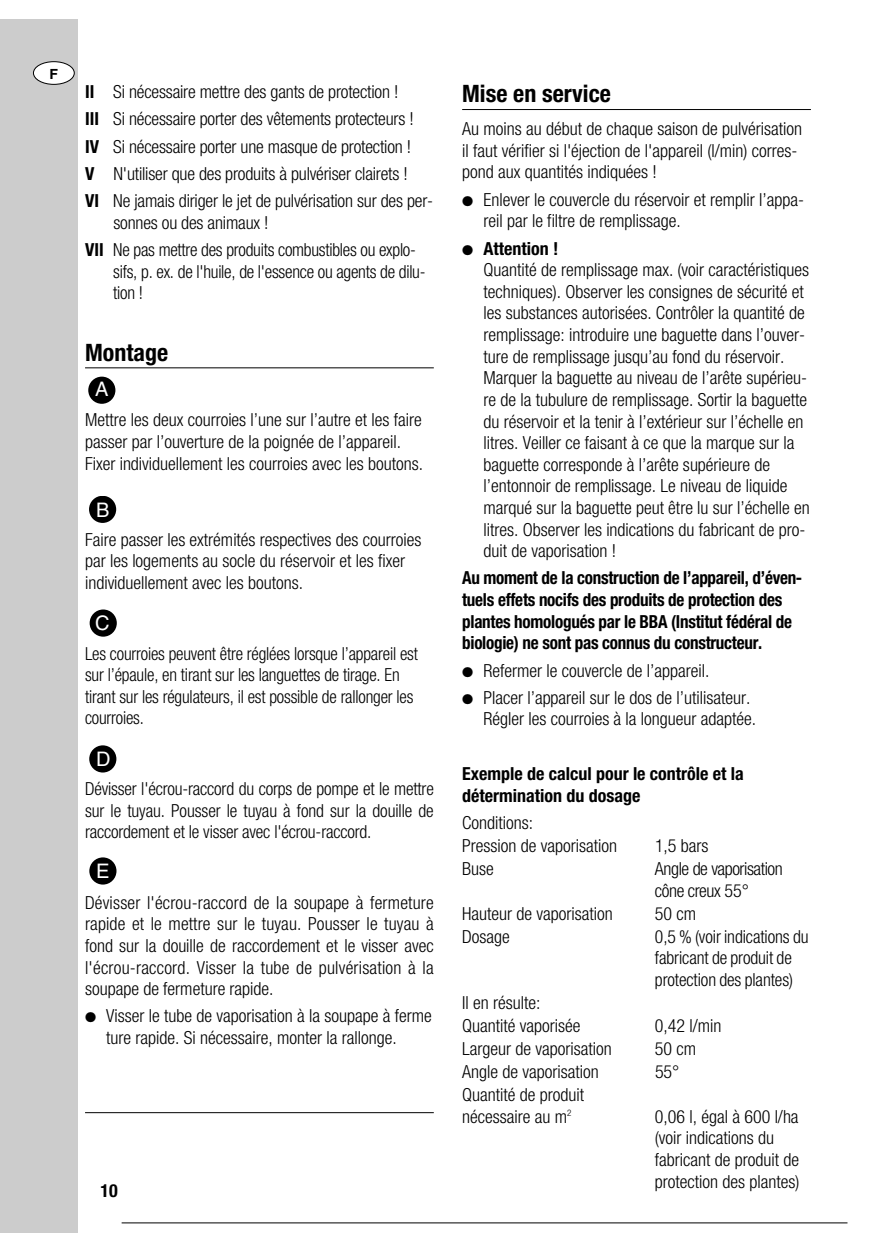
<style>
.page{position:relative;width:896px;height:1248px;background:#fff}
.page>*{position:absolute;margin:0;border:0;box-sizing:border-box;transform-origin:0 0}
.t1{font:700 condensed 24px "Helvetica Neue";color:#000}
.t2{font:20px "Helvetica";color:#fff}
.t3{font:300 condensed 18px/21.6px "Helvetica Neue";color:#000}
.t4{font:700 condensed 18px/21.6px "Helvetica Neue";letter-spacing:-.015em;color:#000;scale:.95 1}
.t5{font:300 condensed 18px/21.6px "Helvetica Neue";color:#000;scale:.96 1}
.t6{font:700 condensed 18px/21.6px "Helvetica Neue";letter-spacing:-.015em;color:#000}
.t7{font:300 condensed 18px/21.6px "Helvetica Neue";letter-spacing:-.025em;color:#000}
.t8{font:700 14px "Helvetica";color:#000}
.s1{font-weight:700}
</style>
<div class="page">
<hr style="left:85px;top:367px;width:349px;height:1px;background:#000">
<hr style="left:85px;top:1112px;width:349px;height:1px;background:#000">
<hr style="left:462px;top:109px;width:349px;height:1px;background:#000">
<div style="left:89px;top:857px;width:27px;height:27px;background:#000;border-radius:50%"></div>
<div style="left:89px;top:745px;width:27px;height:27px;background:#000;border-radius:50%"></div>
<div style="left:90px;top:609px;width:27px;height:27px;background:#000;border-radius:50%"></div>
<div style="left:89px;top:496px;width:27px;height:27px;background:#000;border-radius:50%"></div>
<div style="left:88px;top:376px;width:27px;height:28px;background:#000;border-radius:50%"></div>
<hr style="left:122px;top:1222px;width:725px;height:1px;background:#000">
<div style="left:0;top:19px;width:78px;height:1213px;background:#ccc"></div>
<div style="left:33px;top:62px;width:41px;height:22px;background:#fff;border-radius:50%"></div>
<div style="left:33px;top:61px;width:42px;height:24px;border:1px solid #000;border-radius:50%"></div>
<p class="t8" style="left:50px;top:68px;width:10px">F</p>
<p class="t3" style="left:85px;top:79px;width:349px;line-height:27.2px"><span class="s1">II</span> Si nécessaire mettre des gants de protection !<br><span class="s1">III</span> Si nécessaire porter des vêtements protecteurs !<br><span class="s1">IV</span> Si nécessaire porter une masque de protection !<br><span class="s1">V</span> N'utiliser que des produits à pulvériser clairets !<br><span class="s1">VI</span> Ne jamais diriger le jet de pulvérisation sur des per-</p>
<p class="t3" style="left:85px;top:210px;width:332px;line-height:27.2px;text-indent:28px">sonnes ou des animaux !<br><span class="s1">VII</span> Ne pas mettre des produits combustibles ou explo-</p>
<p class="t3" style="left:113px;top:262px;width:314px">sifs, p. ex. de l'huile, de l'essence ou agents de dilu&shy;tion !</p>
<h1 class="t1" style="left:85px;top:343px;width:85px">Montage</h1>
<p class="t2" style="left:95px;top:382px;width:15px">A</p>
<p class="t3" style="left:85px;top:411px;width:339px">Mettre les deux courroies l’une sur l’autre et les faire passer par l’ouverture de la poignée de l’appareil.<br>Fixer individuellement les courroies avec les boutons.</p>
<p class="t2" style="left:96px;top:502px;width:15px">B</p>
<p class="t3" style="left:85px;top:530px;width:338px">Faire passer les extrémités respectives des courroies par les logements au socle du réservoir et les fixer individuellement avec les boutons.</p>
<p class="t2" style="left:95px;top:616px;width:16px">C</p>
<p class="t5" style="left:85px;top:644px;width:348px">Les courroies peuvent être réglées lorsque l’appareil est sur l’épaule, en tirant sur les languettes de tirage. En tirant sur les régulateurs, il est possible de rallonger les courroies.</p>
<p class="t2" style="left:96px;top:751px;width:16px">D</p>
<p class="t3" style="left:85px;top:779px;width:350px;text-align:justify">Dévisser l'écrou-raccord du corps de pompe et le mettre sur le tuyau. Pousser le tuyau à fond sur la douille de raccordement et le visser avec l'écrou-raccord.</p>
<p class="t2" style="left:96px;top:863px;width:15px">E</p>
<p class="t3" style="left:85px;top:893px;width:350px;text-align:justify">Dévisser l'écrou-raccord de la soupape à fermeture rapide et le mettre sur le tuyau. Pousser le tuyau à fond sur la douille de raccordement et le visser avec l'écrou-raccord. Visser la tube de pulvérisation à la soupape de fermeture rapide.</p>
<p class="t3" style="left:106px;top:1006px;width:327px;text-indent:-21px">● Visser le tube de vaporisation à la soupape à ferme ture rapide. Si nécessaire, monter la rallonge.</p>
<p class="t6" style="left:100px;top:1180px;width:19px">10</p>
<h1 class="t1" style="left:462px;top:85px;width:150px">Mise en service</h1>
<p class="t3" style="left:462px;top:119px;width:341px">Au moins au début de chaque saison de pulvérisation il faut vérifier si l'éjection de l'appareil (l/min) corres&shy;pond aux quantités indiquées !</p>
<p class="t3" style="left:483px;top:190px;width:322px;text-indent:-21px">● Enlever le couvercle du réservoir et remplir l’appa&shy;reil par le filtre de remplissage.</p>
<p class="t3" style="left:483px;top:239px;width:328px;text-indent:-21px">● <span class="s1">Attention !<br></span>Quantité de remplissage max. (voir caractéristiques techniques). Observer les consignes de sécurité et les substances autorisées. Contrôler la quantité de remplissage: introduire une baguette dans l’ouver&shy;ture de remplissage jusqu’au fond du réservoir.<br>Marquer la baguette au niveau de l’arête supérieu&shy;re de la tubulure de remplissage. Sortir la baguette du réservoir et la tenir à l’extérieur sur l’échelle en litres. Veiller ce faisant à ce que la marque sur la baguette corresponde à l’arête supérieure de l’entonnoir de remplissage. Le niveau de liquide marqué sur la baguette peut être lu sur l’échelle en litres. Observer les indications du fabricant de pro&shy;duit de vaporisation !</p>
<p class="t4" style="left:462px;top:568px;width:359px">Au moment de la construction de l’appareil, d’éven&shy;tuels effets nocifs des produits de protection des plantes homologués par le BBA (Institut fédéral de biologie) ne sont pas connus du constructeur.</p>
<p class="t3" style="left:462px;top:661px;width:249px">● Refermer le couvercle de l’appareil.</p>
<p class="t3" style="left:483px;top:688px;width:274px;text-indent:-21px">● Placer l’appareil sur le dos de l’utilisateur.<br>Régler les courroies à la longueur adaptée.</p>
<p class="t6" style="left:462px;top:764px;width:283px">Exemple de calcul pour le contrôle et la détermination du dosage</p>
<p class="t3" style="left:462px;top:812px;width:156px;line-height:23px">Conditions:<br>Pression de vaporisation</p>
<p class="t3" style="left:655px;top:836px;width:55px">1,5 bars</p>
<p class="t3" style="left:462px;top:859px;width:33px">Buse</p>
<p class="t7" style="left:655px;top:859px;width:129px">Angle de vaporisation cône creux 55°</p>
<p class="t3" style="left:462px;top:903px;width:152px">Hauteur de vaporisation</p>
<p class="t3" style="left:655px;top:903px;width:43px">50 cm</p>
<p class="t3" style="left:462px;top:926px;width:49px">Dosage</p>
<p class="t3" style="left:655px;top:926px;width:155px">0,5 % (voir indications du fabricant de produit de protection des plantes)</p>
<p class="t3" style="left:462px;top:992px;width:120px;line-height:23px">Il en résulte:<br>Quantité vaporisée</p>
<p class="t3" style="left:655px;top:1016px;width:68px">0,42 l/min</p>
<p class="t3" style="left:462px;top:1039px;width:151px">Largeur de vaporisation</p>
<p class="t3" style="left:655px;top:1039px;width:43px">50 cm</p>
<p class="t3" style="left:462px;top:1062px;width:138px">Angle de vaporisation</p>
<p class="t3" style="left:655px;top:1062px;width:26px">55°</p>
<p class="t3" style="left:462px;top:1085px;width:123px">Quantité de produit nécessaire au m<sup>2</sup></p>
<p class="t3" style="left:655px;top:1106px;width:146px">0,06 l, égal à 600 l/ha (voir indications du fabricant de produit de protection des plantes)</p>
</div>
